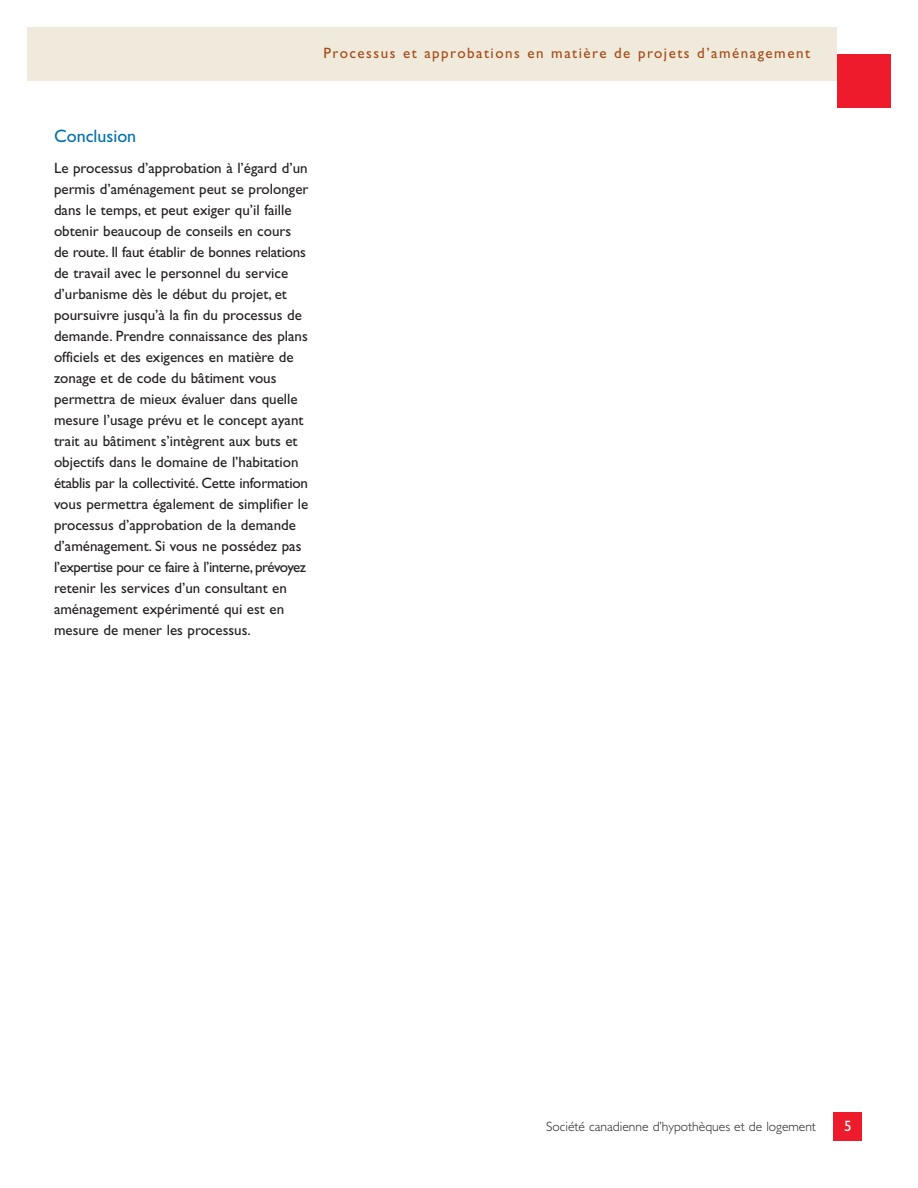
<style>
.page{position:relative;width:918px;height:1188px;background:#fff}
.page>*{position:absolute;margin:0;border:0;box-sizing:border-box;transform-origin:0 0}
.t1{font:18px "Gill Sans Std";color:#0071a7}
.t2{font:15px/21px "Gill Sans Std";color:#231f20}
.t3{font:15px "Gill Sans Std";letter-spacing:.1em;color:#a54a14}
.t4{font:15px "Gill Sans Std";color:#fff}
.t5{font:300 13.5px "Gill Sans Std";color:#231f20}
</style>
<div class="page">
<div style="left:27px;top:27px;width:810px;height:54px;background:#efeadc"></div>
<div style="left:837px;top:54px;width:54px;height:54px;background:#ee1b2c"></div>
<div style="left:834px;top:1112px;width:28px;height:29px;background:#ee1b2c"></div>
<p class="t3" style="left:323px;top:48px;width:488px">Processus et approbations en matière de projets d’aménagement</p>
<p class="t1" style="left:54px;top:129px;width:84px">Conclusion</p>
<p class="t2" style="left:54px;top:159px;width:256px">Le processus d’approbation à l’égard d’un permis d’aménagement peut se prolonger dans le temps, et peut exiger qu’il faille obtenir beaucoup de conseils en cours de route. Il faut établir de bonnes relations de travail avec le personnel du service d’urbanisme dès le début du projet, et poursuivre jusqu’à la fin du processus de demande. Prendre connaissance des plans officiels et des exigences en matière de zonage et de code du bâtiment vous permettra de mieux évaluer dans quelle mesure l’usage prévu et le concept ayant trait au bâtiment s’intègrent aux buts et objectifs dans le domaine de l’habitation établis par la collectivité. Cette information vous permettra également de simplifier le processus d’approbation de la demande d’aménagement. Si vous ne possédez pas l’expertise pour ce faire à l’interne, prévoyez retenir les services d’un consultant en aménagement expérimenté qui est en mesure de mener les processus.</p>
<p class="t5" style="left:546px;top:1122px;width:271px">Société canadienne d’hypothèques et de logement</p>
<p class="t4" style="left:844px;top:1120px;width:9px">5</p>
</div>
